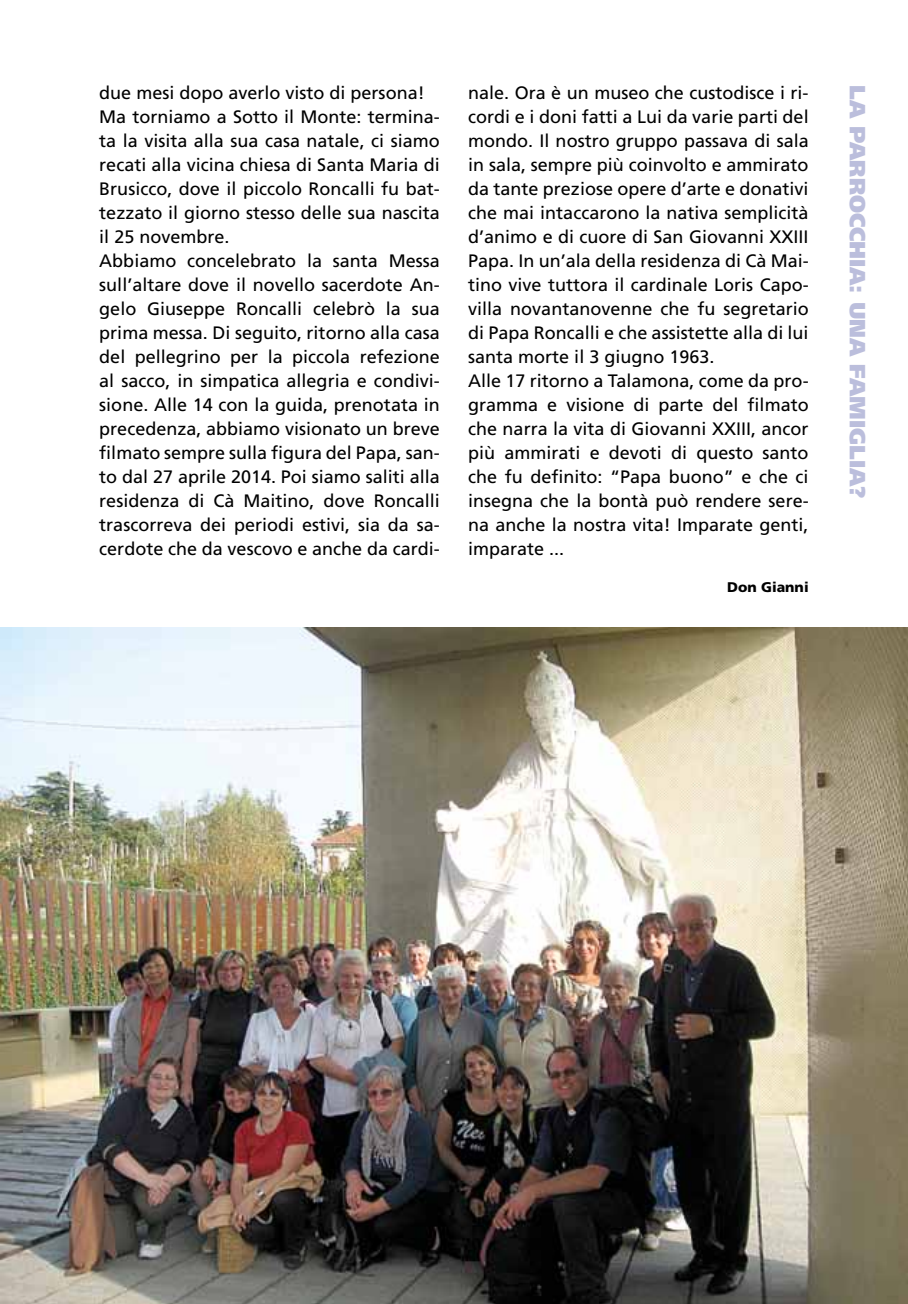
<style>
.page{position:relative;width:908px;height:1304px;background:#fff}
.page>*{position:absolute;margin:0;border:0;box-sizing:border-box;transform-origin:0 0}
.t1{font:900 22px "Frutiger";color:#bbbedc}
.t2{font:18px/24px "Frutiger";color:#000}
.t3{font:900 14px "Frutiger";color:#000}
</style>
<div class="page">
<img style="left:0;top:628px;width:907px;height:676px">
<p class="t2" style="left:99px;top:81px;width:342px">due mesi dopo averlo visto di persona!<br>Ma torniamo a Sotto il Monte: termina&shy;ta la visita alla sua casa natale, ci siamo recati alla vicina chiesa di Santa Maria di B rusicco, dove il piccolo Roncalli fu bat&shy;tezzato il giorno stesso delle sua nascita il 25 novembre.<br>Abbiamo concelebrato la santa Messa sull’altare dove il novello sacerdote An&shy;gelo Giuseppe Roncalli celebrò la sua prima messa. Di seguito, ritorno alla casa del pellegrino per la piccola refezione al sacco, in simpatica allegria e condivi&shy;sione. Alle 14 con la guida, prenotata in precedenza, abbiamo visionato un breve filmato sempre sulla figura del Papa, san&shy;to dal 27 aprile 2014. Poi siamo saliti alla residenza di Cà Maitino, dove Roncalli trascorreva dei periodi estivi, sia da sa&shy;cerdote che da vescovo e anche da cardi-</p>
<p class="t2" style="left:468px;top:81px;width:342px">nale. Ora è un museo che custodisce i ri&shy;cordi e i doni fatti a Lui da varie parti del mondo. I l nostro gruppo passava di sala in sala, sempre più coinvolto e ammirato da tante preziose opere d’arte e donativi che mai intaccarono la nativa semplicità d’animo e di cuore di San Giovanni XXIII Papa. I n un’ala della residenza di Cà Mai&shy;tino vive tuttora il cardinale Loris Capo&shy;villa novantanovenne che fu segretario di Papa Roncalli e che assistette alla di lui santa morte il 3 giugno 1963.<br>Alle 17 ritorno a Talamona, come da pro&shy;gramma e visione di parte del filmato che narra la vita di Giovanni XXIII, ancor più ammirati e devoti di questo santo che fu definito: “Papa buono” e che ci insegna che la bontà può rendere sere&shy;na anche la nostra vita! I mparate genti, imparate ...</p>
<p class="t3" style="left:727px;top:579px;width:83px">Don Gianni</p>
<p class="t1" style="left:870px;top:85px;width:415px;rotate:90deg">La parrocchia: una famiglia?</p>
</div>
